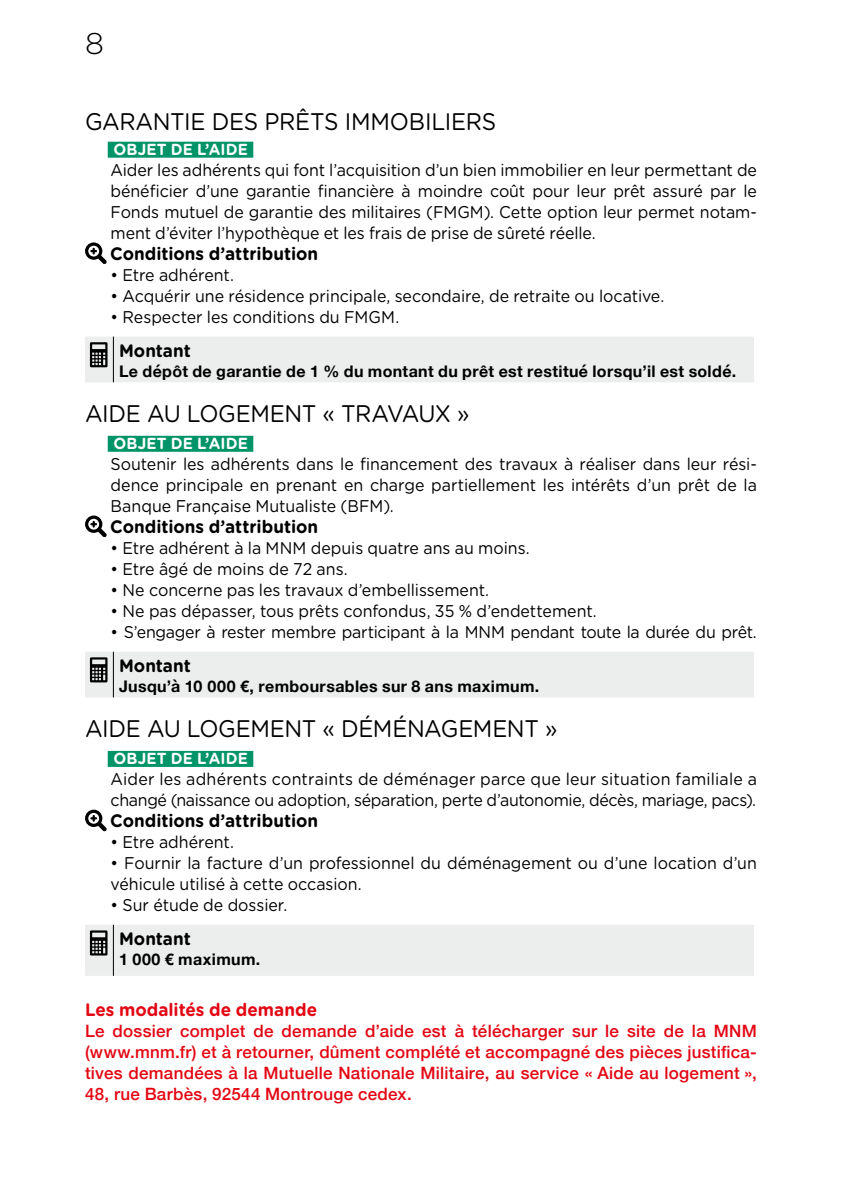
<style>
.page{position:relative;width:842px;height:1191px;background:#fff}
.page>*{position:absolute;margin:0;border:0;box-sizing:border-box;transform-origin:0 0}
.t1{font:300 30px "Gotham Rounded";color:#000}
.t2{font:24px "Gotham Rounded";letter-spacing:-.02em;color:#000;scale:.94 1}
.t3{font:700 18px "Gotham Rounded";color:#000;scale:.95 1}
.t4{font:700 18px "Gotham Rounded";color:#e30613;scale:.95 1}
.t5{font:17px/21px "Gotham Rounded";letter-spacing:-.005em;color:#000;text-align:justify;scale:.94 1}
.t6{font:500 17px/21px "Helvetica Neue";letter-spacing:.015em;color:#e30613;text-align:justify}
.t7{font:700 16px "Helvetica Neue";letter-spacing:.025em;color:#000}
.t8{font:700 16px "Gotham Rounded";letter-spacing:.01em;color:#fff;scale:.95 1}
</style>
<div class="page">
<div style="left:108px;top:142px;width:145px;height:16px;background:#009468"></div>
<div style="left:108px;top:436px;width:145px;height:16px;background:#009468"></div>
<div style="left:108px;top:751px;width:145px;height:16px;background:#009468"></div>
<svg style="left:85px;top:242px;width:22px;height:22px"></svg>
<div style="left:85px;top:336px;width:669px;height:46px;background:#ebeeec"></div>
<svg style="left:85px;top:515px;width:22px;height:22px"></svg>
<div style="left:85px;top:651px;width:669px;height:46px;background:#ebeeec"></div>
<svg style="left:85px;top:809px;width:22px;height:22px"></svg>
<div style="left:85px;top:924px;width:669px;height:51px;background:#ebeeec"></div>
<h1 class="t1" style="left:85px;top:23px;width:20px">8</h1>
<h2 class="t2" style="left:85px;top:105px;width:439px">GARANTIE DES PRÊTS IMMOBILIERS</h2>
<p class="t8" style="left:113px;top:137px;width:143px">OBJET DE L’AIDE</p>
<p class="t5" style="left:111px;top:159px;width:689px">Aider les adhérents qui font l’acquisition d’un bien immobilier en leur permettant de bénéficier d’une garantie financière à moindre coût pour leur prêt assuré par le Fonds mutuel de garantie des militaires (FMGM). Cette option leur permet notam&shy;ment d’éviter l’hypothèque et les frais de prise de sûreté réelle.</p>
<p class="t3" style="left:110px;top:240px;width:220px">Conditions d’attribution</p>
<p class="t5" style="left:111px;top:264px;width:133px">• Etre adhérent.</p>
<p class="t5" style="left:111px;top:285px;width:591px">• Acquérir une résidence principale, secondaire, de retraite ou locative.</p>
<p class="t5" style="left:111px;top:306px;width:309px">• Respecter les conditions du FMGM.</p>
<p class="t3" style="left:119px;top:337px;width:77px">Montant</p>
<p class="t7" style="left:119px;top:358px;width:619px">Le dépôt de garantie de 1 % du montant du prêt est restitué lorsqu’il est soldé.</p>
<h2 class="t2" style="left:85px;top:397px;width:410px">AIDE AU LOGEMENT « TRAVAUX »</h2>
<p class="t8" style="left:113px;top:431px;width:143px">OBJET DE L’AIDE</p>
<p class="t5" style="left:111px;top:453px;width:689px">Soutenir les adhérents dans le financement des travaux à réaliser dans leur rési&shy;dence principale en prenant en charge partiellement les intérêts d’un prêt de la Banque Française Mutualiste (BFM).</p>
<p class="t3" style="left:110px;top:513px;width:220px">Conditions d’attribution</p>
<p class="t5" style="left:111px;top:537px;width:447px">• Etre adhérent à la MNM depuis quatre ans au moins.</p>
<p class="t5" style="left:111px;top:558px;width:254px">• Etre âgé de moins de 72 ans.</p>
<p class="t5" style="left:111px;top:579px;width:404px">• Ne concerne pas les travaux d’embellissement.</p>
<p class="t5" style="left:111px;top:600px;width:519px">• Ne pas dépasser, tous prêts confondus, 35 % d’endettement.</p>
<p class="t5" style="left:111px;top:621px;width:689px">• S’engager à rester membre participant à la MNM pendant toute la durée du prêt.</p>
<p class="t3" style="left:119px;top:652px;width:77px">Montant</p>
<p class="t7" style="left:119px;top:673px;width:422px">Jusqu’à 10 000 €, remboursables sur 8 ans maximum.</p>
<h2 class="t2" style="left:85px;top:712px;width:504px">AIDE AU LOGEMENT « DÉMÉNAGEMENT »</h2>
<p class="t8" style="left:113px;top:746px;width:143px">OBJET DE L’AIDE</p>
<p class="t5" style="left:111px;top:768px;width:689px">Aider les adhérents contraints de déménager parce que leur situation familiale a changé (naissance ou adoption, séparation, perte d’autonomie, décès, mariage, pacs).</p>
<p class="t3" style="left:110px;top:807px;width:220px">Conditions d’attribution</p>
<p class="t5" style="left:111px;top:831px;width:133px">• Etre adhérent.</p>
<p class="t5" style="left:111px;top:852px;width:689px">• Fournir la facture d’un professionnel du déménagement ou d’une location d’un véhicule utilisé à cette occasion.</p>
<p class="t5" style="left:111px;top:894px;width:189px">• Sur étude de dossier.</p>
<p class="t3" style="left:119px;top:925px;width:77px">Montant</p>
<p class="t7" style="left:119px;top:946px;width:143px">1 000 € maximum.</p>
<p class="t4" style="left:85px;top:996px;width:246px">Les modalités de demande</p>
<p class="t6" style="left:85px;top:1019px;width:673px">Le dossier complet de demande d’aide est à télécharger sur le site de la MNM (www.mnm.fr) et à retourner, dûment complété et accompagné des pièces justifica&shy;tives demandées à la Mutuelle Nationale Militaire, au service « Aide au logement », 48, rue Barbès, 92544 Montrouge cedex.</p>
</div>
